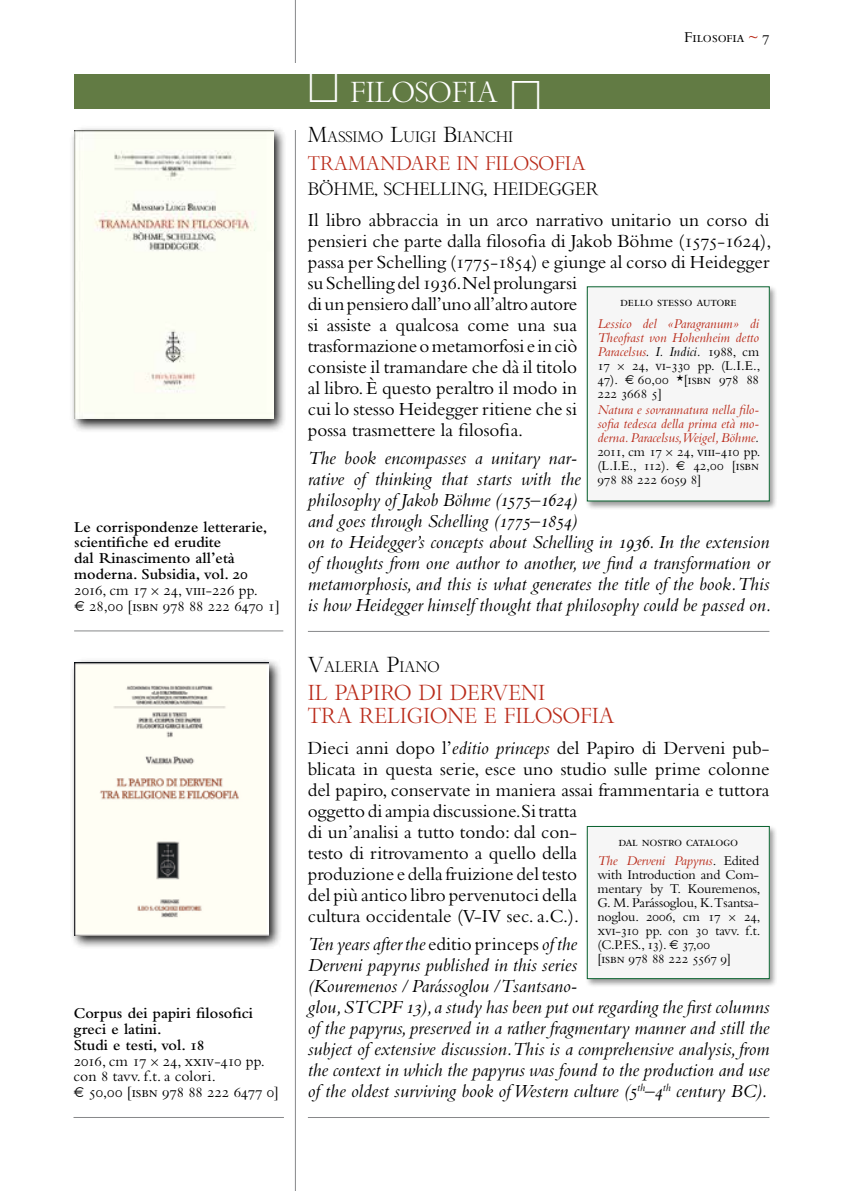
<style>
.page{position:relative;width:844px;height:1191px;background:#fff}
.page>*{position:absolute;margin:0;border:0;box-sizing:border-box;transform-origin:0 0}
.t1{font:38.5px "Fleurons";color:#fff}
.t2{font:28px "Bembo Titling MT Std";color:#fff}
.t3{font:21px/22.8px "Bembo Titling MT Std";color:#ba2c1b}
.t4{font:19.25px/21px "Bembo Std";color:#000}
.t5{font:italic 19.25px/21px "Bembo Std";color:#000}
.t6{font:19.07px "Bembo Titling MT Std";color:#ba2c1b}
.t7{font:17.32px "Bembo Titling MT Std";color:#000}
.t8{font:600 15.75px/15.8px "Bembo Std";color:#000}
.t9{font:15.75px/15.9px "Bembo Std";color:#000}
.t10{font:14.7px "Bembo Titling MT Std";color:#000}
.t11{font:italic 14px/14px "Bembo Std";color:#ba2c1b}
.t12{font:14px/14px "Bembo Std";letter-spacing:-.02em;color:#000;text-align:center}
.s1{font-weight:400}
.s2{font-family:"Bembo Cost";font-weight:400}
.s3{font-weight:600}
.s4{font-family:"Bembo Cost"}
.s5{font-family:"Fleurons";font-size:38.5px}
.s6{color:#ba2c1b}
.s7{font-size:21px}
.s8{font-size:17.5px}
.s9{color:#000}
.s10{font-style:normal;color:#000}
.s11{font-family:"Bembo Cost";font-style:normal;color:#000}
.s12{font-style:italic}
.s13{font-style:normal}
.s14{font-style:italic;color:#ba2c1b}
</style>
<div class="page">
<hr style="left:295px;top:0;width:1px;height:1191px;background:#87888a">
<hr style="left:308px;top:631px;width:461px;height:1px;background:#87888a">
<hr style="left:308px;top:1117px;width:461px;height:1px;background:#87888a">
<hr style="left:74px;top:630px;width:209px;height:1px;background:#87888a">
<div style="left:70px;top:658px;width:212px;height:291px;background:#000;opacity:.91"></div>
<img style="left:75px;top:663px;width:193px;height:272px">
<div style="left:290px;top:63px;width:14px;height:67px;background:#fff"></div>
<div style="left:74px;top:74px;width:695px;height:35px;background:#627b44"></div>
<div style="left:585px;top:285px;width:192px;height:225px;background:#000;opacity:.4"></div>
<div style="left:587px;top:287px;width:182px;height:214px;background:#f6f6f6"></div>
<div style="left:585px;top:824px;width:192px;height:163px;background:#000;opacity:.4"></div>
<div style="left:587px;top:826px;width:182px;height:152px;background:#f6f6f6"></div>
<div style="left:587px;top:826px;width:182px;height:152px;border:1px solid #08612e"></div>
<hr style="left:73px;top:1117px;width:211px;height:1px;background:#87888a">
<div style="left:70px;top:125px;width:217px;height:308px;background:#000;opacity:.91"></div>
<img style="left:75px;top:130px;width:198px;height:288px">
<p class="t8" style="left:74px;top:519px;width:207px">Le corrispondenze letterarie, scientifiche ed erudite<br>dal Rinascimento all’età moderna. Subsidia, vol. 20<br><span class="s1">2016, cm 17</span> <span class="s2">¥</span> <span class="s1">24, viii-226 pp.<br></span><span class="s2">√</span> <span class="s1">28,00 [isbn 978 88 222 6470 1]</span></p>
<p class="t9" style="left:73px;top:1004px;width:207px"><span class="s3">Corpus dei papiri filosofici greci e latini.<br>Studi e testi, vol. 18<br></span>2016, cm 17 <span class="s4">¥</span> 24, xxiv-410 pp. con 8 tavv. f.t. a colori.<br><span class="s4">√</span> 50,00 [isbn 978 88 222 6477 0]</p>
<h2 class="t2" style="left:308px;top:75px;width:191px"><span class="s5">)</span> FILOSOFIA</h2>
<h1 class="t1" style="left:541px;top:117px;width:32px;rotate:-180deg">)</h1>
<p class="t9" style="left:683px;top:29px;width:87px">Filosofia <span class="s6">~</span> 7</p>
<p class="t10" style="left:308px;top:128px;width:207px"><span class="s7">M</span>ASSIMO <span class="s7">L</span>UIGI <span class="s7">B</span>IANCHI</p>
<p class="t6" style="left:308px;top:151px;width:279px">TRAMANDARE IN FILOSOFIA</p>
<p class="t7" style="left:308px;top:178px;width:292px">BÖHME, SCHELLING, HEIDEG<span class="s8">GER</span></p>
<p class="t4" style="left:308px;top:209px;width:465px">Il libro abbraccia in un arco narrativo unitario un corso di pensieri che parte dalla filosofia di Jakob Böhme (1575-1624), passa per Schelling (1775-1854) e giunge al corso di Heidegger su Schelling del 1936.Nel prolungarsi<br>di un pensiero dall’uno all’altro autore<br>si assiste a qualcosa come una sua<br>trasformazione o metamorfosi e in ciò<br>consiste il tramandare che dà il titolo<br>al libro. È questo peraltro il modo in<br>cui lo stesso Heidegger ritiene che si<br>possa trasmettere la filosofia.</p>
<p class="t5" style="left:308px;top:447px;width:465px">The book encompasses a unitary nar-<br>rative of thinking that starts with the<br>philosophy of Jakob Böhme (1575–1624)<br>and goes through Schelling (1775–1854)<br>on to Heidegger’s concepts about Schelling in 1936. In the extension of thoughts from one author to another, we find a transformation or metamorphosis, and this is what generates the title of the book. This is how Heidegger himself thought that philosophy could be passed on.</p>
<p class="t12" style="left:620px;top:295px;width:118px">dello stesso autore</p>
<p class="t11" style="left:597px;top:316px;width:164px">Lessico del «Paragranum» di<br>Theofrast von Hohenheim detto<br>Paracelsus<span class="s9">. I. Indici.</span> <span class="s10">1988, cm<br>17</span> <span class="s11">¥</span> <span class="s10">24, vi-330 pp. (L.I.E.,<br>47).</span> <span class="s11">√</span> <span class="s10">60,00 *[isbn 978 88<br>222 3668 5]</span></p>
<p class="t11" style="left:597px;top:403px;width:164px;text-align:justify">Natura e sovrannatura nella filo&shy;sofia tedesca della prima età mo&shy;derna. Paracelsus, Weigel, Böhme<span class="s9">.<br></span><span class="s10">2011, cm 17</span> <span class="s11">¥</span> <span class="s10">24, viii-410 pp. (L.I.E., 112).</span> <span class="s11">√</span> <span class="s10">42,00 [isbn 978 88 222 6059 8]</span></p>
<p class="t10" style="left:308px;top:658px;width:133px"><span class="s7">V</span>ALERIA <span class="s7">P</span>IANO</p>
<p class="t3" style="left:308px;top:681px;width:308px">IL PAPIRO DI DERVENI<br>TRA RELIGIONE E FILOSOFIA</p>
<p class="t4" style="left:308px;top:736px;width:463px">Dieci anni dopo l’<span class="s12">editio princeps</span> del Papiro di Derveni pub&shy;blicata in questa serie, esce uno studio sulle prime colonne del papiro, conservate in maniera assai frammentaria e tuttora oggetto di ampia discussione.Si tratta<br>di un’analisi a tutto tondo: dal con-<br>testo di ritrovamento a quello della<br>produzione e della fruizione del testo<br>del più antico libro pervenutoci della<br>cultura occidentale (V-IV sec. a.C.).</p>
<p class="t5" style="left:308px;top:933px;width:463px">Ten years after the <span class="s13">editio princeps</span> of the<br>Derveni papyrus published in this series<br>(Kouremenos / Parássoglou / Tsantsano-<br>glou, STCPF 13), a study has been put out regarding the first columns of the papyrus, preserved in a rather fragmentary manner and still the subject of extensive discussion. This is a comprehensive analysis, from the context in which the papyrus was found to the production and use of the oldest surviving book of Western culture (5<sup>th</sup>–4<sup>th</sup> century BC).</p>
<p class="t12" style="left:597px;top:832px;width:163px;line-height:18.9px">dal nostro catalogo<br><span class="s14">The Derveni Papyrus</span>. Edited</p>
<p class="t12" style="left:597px;top:867px;width:164px;text-align:left">with Introduction and Com&shy;mentary by T. Kouremenos,<br>G. M. Parássoglou, K. Tsantsa&shy;noglou. 2006, cm 17 <span class="s4">¥</span> 24, xvi-310 pp. con 30 tavv. f.t. (C.P.F.S., 13). <span class="s4">√</span> 37,00<br>[isbn 978 88 222 5567 9]</p>
</div>
